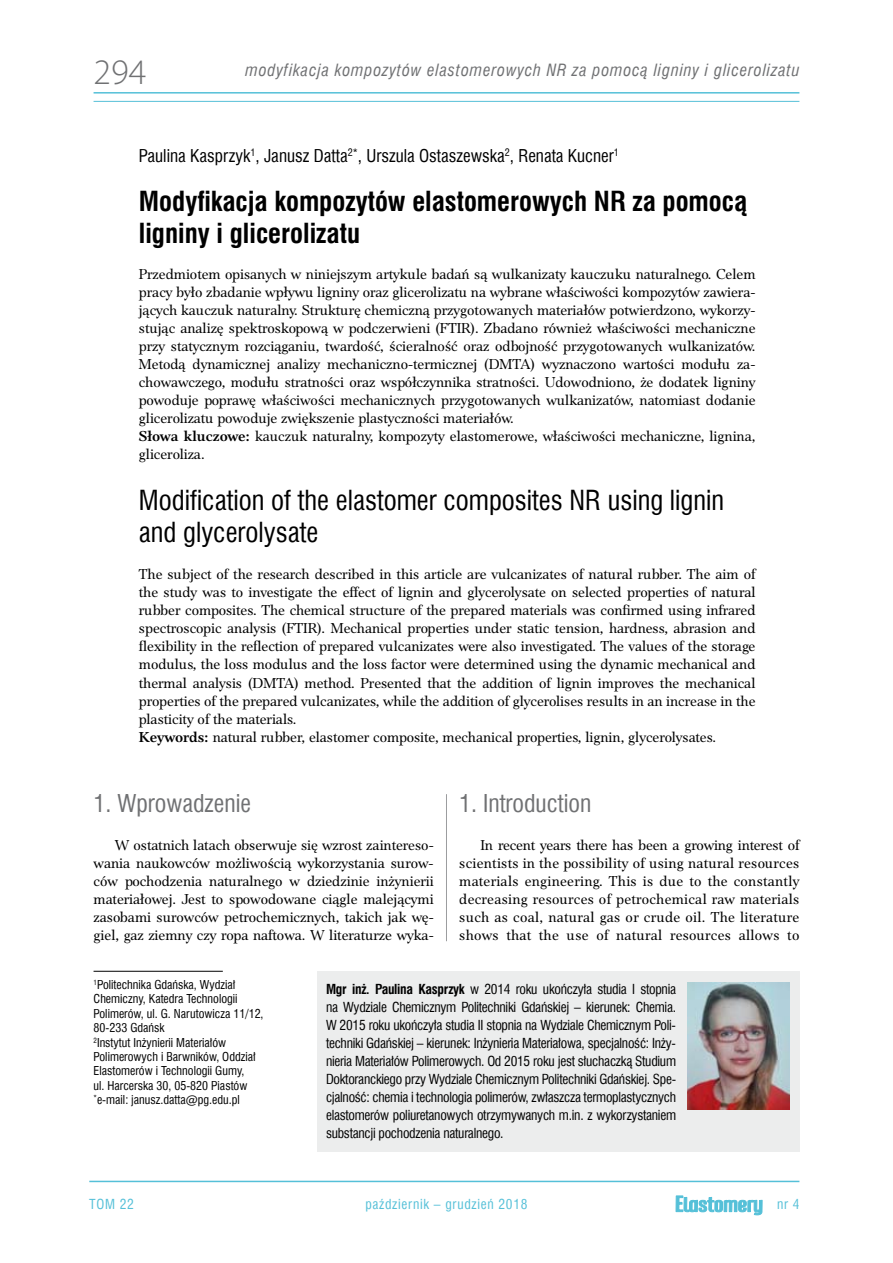
<style>
.page{position:relative;width:893px;height:1263px;background:#fff}
.page>*{position:absolute;margin:0;border:0;box-sizing:border-box;transform-origin:0 0}
.t1{font:300 36px "Myriad Pro";color:#707173}
.t2{font:700 27px/32.4px "Swis 721 Cn EU";color:#000}
.t3{font:27px/32.4px "Swis 721 Cn EU";color:#000}
.t4{font:24px "Swis 721 Cn EU";color:#707173}
.t5{font:17.25px "Swis 721 Cn EU";color:#000}
.t6{font:italic 16.5px "Swis 721 Cn EU";letter-spacing:.05em;color:#707173}
.t7{font:15px/18px "Platea EFN";color:#000}
.t8{font:13.5px/18px "Swis 721 Cn EU";letter-spacing:-.02em;color:#000;text-align:justify}
.t9{font:13.5px "Swis 721 Cn EU";letter-spacing:.05em;color:#55c0d8}
.t10{font:12px/14.4px "Swis 721 Cn EU";color:#000}
.s1{font-weight:700}
</style>
<div class="page">
<hr style="left:94px;top:92px;width:705px;height:2px;background:#55c0d8">
<hr style="left:94px;top:101px;width:705px;height:1px;background:#55c0d8">
<svg style="left:675px;top:1195px;width:88px;height:21px"></svg>
<hr style="left:89px;top:1181px;width:710px;height:1px;background:#55c0d8">
<hr style="left:446px;top:794px;width:1px;height:147px;background:#9c9d9f">
<hr style="left:94px;top:971px;width:129px;height:1px;background:#000">
<div style="left:317px;top:971px;width:482px;height:181px;background:#eceded"></div>
<img style="left:687px;top:982px;width:102px;height:128px">
<h1 class="t1" style="left:94px;top:51px;width:54px">294</h1>
<p class="t6" style="left:246px;top:60px;width:555px">modyfikacja kompozytów elastomerowych NR za pomocą ligniny i glicerolizatu</p>
<p class="t5" style="left:139px;top:144px;width:481px">Paulina Kasprzyk<sup>1</sup>, Janusz Datta<sup>2*</sup>, Urszula Ostaszewska<sup>2</sup>, Renata Kucner<sup>1</sup></p>
<h2 class="t2" style="left:139px;top:186px;width:610px">Modyfikacja kompozytów elastomerowych NR za pomocą ligniny i glicerolizatu</h2>
<p class="t7" style="left:139px;top:265px;width:618px">Przedmiotem opisanych w niniejszym artykule badań są wulkanizaty kauczuku naturalnego. Celem pracy było zbadanie wpływu ligniny oraz glicerolizatu na wybrane właściwości kompozytów zawiera&shy;jących kauczuk naturalny. Strukturę chemiczną przygotowanych materiałów potwierdzono, wykorzy&shy;stując analizę spektroskopową w podczerwieni (FTIR). Zbadano również właściwości mechaniczne przy statycznym rozciąganiu, twardość, ścieralność oraz odbojność przygotowanych wulkanizatów.<br>Metodą dynamicznej analizy mechaniczno-termicznej (DMTA) wyznaczono wartości modułu za&shy;chowawczego, modułu stratności oraz współczynnika stratności. Udowodniono, że dodatek ligniny powoduje poprawę właściwości mechanicznych przygotowanych wulkanizatów, natomiast dodanie glicerolizatu powoduje zwiększenie plastyczności materiałów.<br><span class="s1">Słowa kluczowe:</span> kauczuk naturalny, kompozyty elastomerowe, właściwości mechaniczne, lignina, gliceroliza.</p>
<h2 class="t3" style="left:139px;top:484px;width:587px">Modification of the elastomer composites NR using lignin and glycerolysate</h2>
<p class="t7" style="left:139px;top:566px;width:618px">The subject of the research described in this article are vulcanizates of natural rubber. The aim of the study was to investigate the effect of lignin and glycerolysate on selected properties of natural rubber composites. The chemical structure of the prepared materials was confirmed using infrared spectroscopic analysis (FTIR). Mechanical properties under static tension, hardness, abrasion and flexibility in the reflection of prepared vulcanizates were also investigated. The values of the storage modulus, the loss modulus and the loss factor were determined using the dynamic mechanical and thermal analysis (DMTA) method. Presented that the addition of lignin improves the mechanical properties of the prepared vulcanizates, while the addition of glycerolises results in an increase in the plasticity of the materials.<br><span class="s1">Keywords:</span> natural rubber, elastomer composite, mechanical properties, lignin, glycerolysates.</p>
<h3 class="t4" style="left:94px;top:788px;width:159px">1. Wprowadzenie</h3>
<p class="t7" style="left:94px;top:836px;width:342px;text-align:justify;text-indent:21px">W ostatnich latach obserwuje się wzrost zaintereso&shy;wania naukowców możliwością wykorzystania surow&shy;ców pochodzenia naturalnego w dziedzinie inżynierii materiałowej. Jest to spowodowane ciągle malejącymi zasobami surowców petrochemicznych, takich jak wę&shy;giel, gaz ziemny czy ropa naftowa. W literaturze wyka-</p>
<h3 class="t4" style="left:459px;top:788px;width:134px">1. Introduction</h3>
<p class="t7" style="left:459px;top:836px;width:342px;text-align:justify;text-indent:21px">In recent years there has been a growing interest of scientists in the possibility of using natural resources materials engineering. This is due to the constantly decreasing resources of petrochemical raw materials such as coal, natural gas or crude oil. The literature shows that the use of natural resources allows to</p>
<p class="t10" style="left:94px;top:977px;width:172px"><sup>1</sup>Politechnika Gdańska, Wydział<br>Chemiczny, Katedra Technologii<br>Polimerów, ul. G. Narutowicza 11/12,<br>80-233 Gdańsk<br><sup>2</sup>Instytut Inżynierii Materiałów<br>Polimerowych i Barwników, Oddział<br>Elastomerów i Technologii Gumy,<br>ul. Harcerska 30, 05-820 Piastów <sup>*</sup>e-mail: janusz.datta@pg.edu.pl</p>
<p class="t8" style="left:326px;top:980px;width:352px"><span class="s1">Mgr inż. Paulina Kasprzyk</span> w 2014 roku ukończyła studia I stopnia na Wydziale Chemicznym Politechniki Gdańskiej – kierunek: Chemia.<br>W 2015 roku ukończyła studia II stopnia na Wydziale Chemicznym Poli&shy;techniki Gdańskiej – kierunek: Inżynieria Materiałowa, specjalność: Inży&shy;nieria Materiałów Polimerowych. Od 2015 roku jest słuchaczką Studium Doktoranckiego przy Wydziale Chemicznym Politechniki Gdańskiej. Spe&shy;cjalność: chemia i technologia polimerów, zwłaszcza termoplastycznych elastomerów poliuretanowych otrzymywanych m.in. z wykorzystaniem substancji pochodzenia naturalnego.</p>
<p class="t9" style="left:89px;top:1195px;width:46px">TOM 22</p>
<p class="t9" style="left:365px;top:1195px;width:163px">październik – grudzień 2018</p>
<p class="t9" style="left:777px;top:1195px;width:24px">nr 4</p>
</div>
